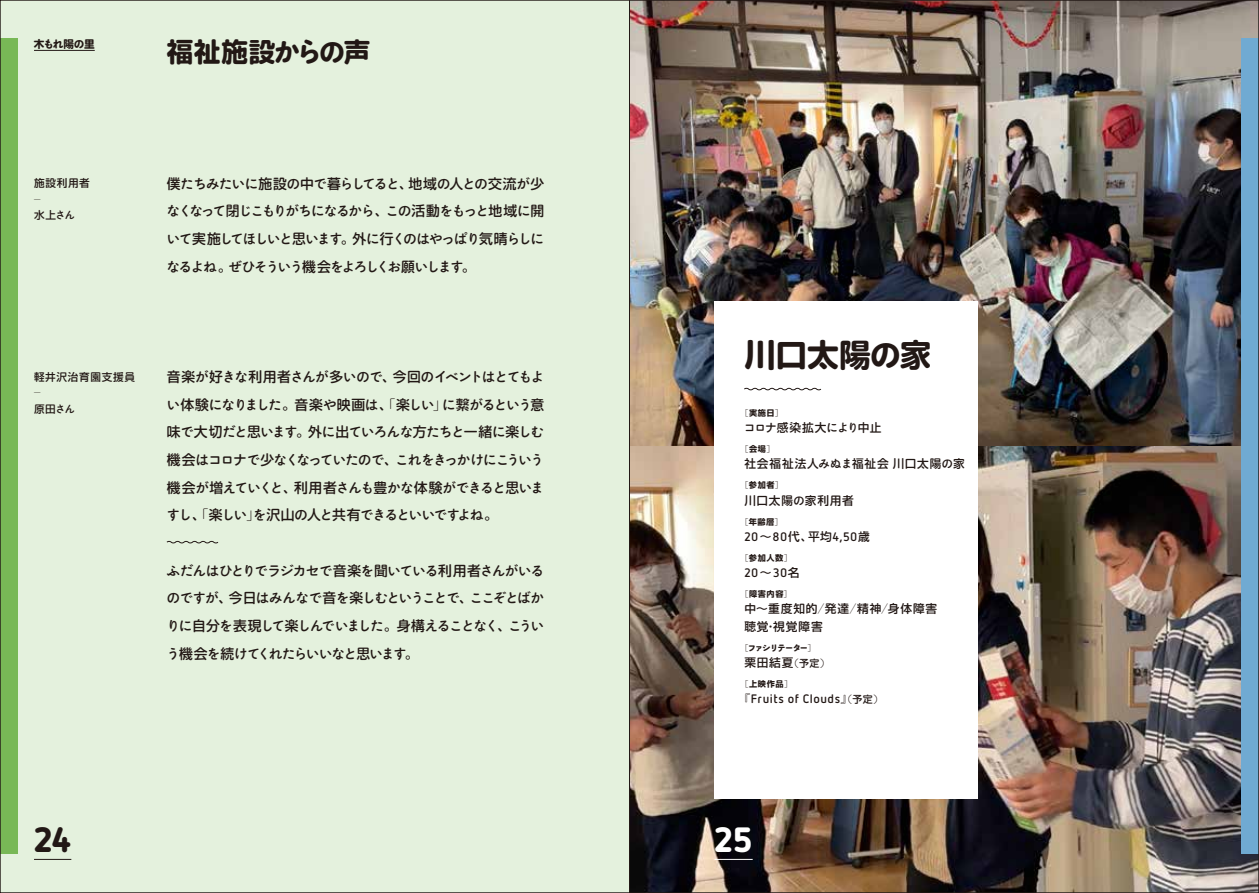
<style>
.page{position:relative;width:1259px;height:893px;background:#fff}
.page>*{position:absolute;margin:0;border:0;box-sizing:border-box;transform-origin:0 0}
.t1{font:900 35.1px "Netto Pro";color:#221815}
.t2{font:900 35.1px "Netto Pro";color:#fff}
.t3{font:700 31.95px "Soft Go Std";color:#221815}
.t4{font:700 26.55px "Soft Go Std";color:#221815}
.t5{font:13.8px/27.6px "NPR Qunado Kn 2 W375";letter-spacing:-.12em;color:#221815;text-align:justify}
.t6{font:700 12.3px "Netto Pro";letter-spacing:.04em;color:#221815}
.t7{font:500 11.7px/18px "Soft Go Std";letter-spacing:.07em;color:#221815}
.t8{font:11.7px "NPR Qunado Kn 2 W375";letter-spacing:-.095em;color:#221815}
.t9{font:500 10.65px "Soft Go Std";letter-spacing:.06em;color:#221815}
.t10{font:700 10.65px "Soft Go Std";color:#221815}
.t11{font:700 8.25px "Soft Go Std";letter-spacing:.075em;color:#221815}
.t12{font:8.25px "NPR Qunado Kn 2 W650";letter-spacing:-.085em;color:#221815}
.t13{font:8.25px "NPR Qunado Kn 2 W100";color:#221815}
.t14{font:300 6.45px "Ryumin Pr 6 N";color:#221815}
.s1{font-family:"NPR Qunado Kn 2 W650";font-weight:400}
.s2{font-family:"NPR Qunado Kn 2 W375";font-weight:400}
.s3{font-family:"Soft Go Std";font-weight:500}
.s4{font-family:"NPR Qunado Kn 2 W100"}
.s5{font-family:"NPR Qunado Kn 2 W100";font-weight:400}
.s6{font-family:"Soft Go Std";font-weight:700}
.s7{font-family:"Soft Go Std";font-weight:500;font-size:11.7px}
.s8{font-family:"Yu Go Pr 6 N";font-weight:400}
.s9{font-family:"NPR Qunado Kn 2 W550";font-weight:400}
.s10{font-family:"NPR Qunado Kn 2 W100";font-weight:400;font-size:9.9px}
.s11{font-size:9.9px}
.s12{font-family:"NPR Qunado Kn 2 W100";font-weight:400;font-size:11.7px}
.s13{font-family:"Soft Go Std";font-weight:500;font-size:9.9px}
</style>
<div class="page">
<div style="left:0;top:0;width:629px;height:893px;background:#e4f1dd"></div>
<img style="left:631px;top:2px;width:626px;height:889px">
<div style="left:0;top:38px;width:17px;height:816px;background:#78b856"></div>
<hr style="left:34px;top:50px;width:61px;height:1px;background:#221815">
<hr style="left:34px;top:859px;width:37px;height:1px;background:#221815">
<svg style="left:166px;top:540px;width:53px;height:4px"></svg>
<div style="left:1242px;top:38px;width:17px;height:816px;background:#70aad2"></div>
<hr style="left:714px;top:859px;width:38px;height:1px;background:#fff">
<div style="left:714px;top:301px;width:264px;height:497px;background:#fff"></div>
<svg style="left:744px;top:387px;width:77px;height:4px"></svg>
<p class="t10" style="left:34px;top:36px;width:62px">木<span class="s1">もれ</span>陽<span class="s1">の</span>里</p>
<h3 class="t4" style="left:167px;top:33px;width:205px">福祉施設<span class="s1">からの</span>声</h3>
<p class="t9" style="left:34px;top:176px;width:57px">施設利用者</p>
<p class="t14" style="left:34px;top:193px;width:8px">̶</p>
<p class="t9" style="left:34px;top:208px;width:43px">水上<span class="s2">さん</span></p>
<p class="t5" style="left:167px;top:170px;width:379px"><span class="s3">僕</span>たちみたいに<span class="s3">施設</span>の<span class="s3">中</span>で<span class="s3">暮</span>らしてると<span class="s3">、地域</span>の<span class="s3">人</span>との<span class="s3">交流</span>が<span class="s3">少</span>なくなって<span class="s3">閉</span>じこもりがちになるから<span class="s3">、</span>この<span class="s3">活動</span>をもっと<span class="s3">地域</span>に<span class="s3">開</span>いて<span class="s3">実施</span>してほしいと<span class="s3">思</span>います<span class="s3">。外</span>に<span class="s3">行</span>くのはやっぱり<span class="s3">気晴</span>らしになるよね<span class="s3">。</span>ぜひそういう<span class="s3">機会</span>をよろしくお<span class="s3">願</span>いします<span class="s3">。</span></p>
<p class="t9" style="left:34px;top:369px;width:103px">軽井沢治育園支援員</p>
<p class="t14" style="left:34px;top:387px;width:8px">̶</p>
<p class="t9" style="left:34px;top:401px;width:43px">原田<span class="s2">さん</span></p>
<p class="t5" style="left:166px;top:364px;width:379px"><span class="s3">音楽</span>が<span class="s3">好</span>きな<span class="s3">利用者</span>さんが<span class="s3">多</span>いので<span class="s3">、今回</span>のイベントはとてもよい<span class="s3">体験</span>になりました<span class="s3">。音楽</span>や<span class="s3">映画</span>は<span class="s3">、</span><span class="s4">「</span><span class="s3">楽</span>しい<span class="s4">」</span>に<span class="s3">繋</span>がるという<span class="s3">意味</span>で<span class="s3">大切</span>だと<span class="s3">思</span>います<span class="s3">。外</span>に<span class="s3">出</span>ていろんな<span class="s3">方</span>たちと<span class="s3">一緒</span>に<span class="s3">楽</span>しむ<span class="s3">機会</span>はコロナで<span class="s3">少</span>なくなっていたので<span class="s3">、</span>これをきっかけにこういう<span class="s3">機会</span>が<span class="s3">増</span>えていくと<span class="s3">、利用者</span>さんも<span class="s3">豊</span>かな<span class="s3">体験</span>ができると<span class="s3">思</span>いますし<span class="s3">、</span><span class="s4">「</span><span class="s3">楽</span>しい<span class="s4">」</span>を<span class="s3">沢山</span>の<span class="s3">人</span>と<span class="s3">共有</span>できるといいですよね<span class="s3">。</span></p>
<p class="t5" style="left:167px;top:557px;width:379px">ふだんはひとりでラジカセで<span class="s3">音楽</span>を<span class="s3">聞</span>いている<span class="s3">利用者</span>さんがいるのですが<span class="s3">、今日</span>はみんなで<span class="s3">音</span>を<span class="s3">楽</span>しむということで<span class="s3">、</span>ここぞとばかりに<span class="s3">自分</span>を<span class="s3">表現</span>して<span class="s3">楽</span>しんでいました<span class="s3">。身構</span>えることなく<span class="s3">、</span>こういう<span class="s3">機会</span>を<span class="s3">続</span>けてくれたらいいなと<span class="s3">思</span>います<span class="s3">。</span></p>
<h2 class="t3" style="left:744px;top:332px;width:189px">川口太陽<span class="s1">の</span>家</h2>
<p class="t11" style="left:740px;top:407px;width:45px"><span class="s5">［</span>実施日<span class="s5">］</span></p>
<p class="t8" style="left:744px;top:421px;width:139px">コロナ<span class="s3">感染拡大</span>により<span class="s3">中止</span></p>
<p class="t13" style="left:740px;top:445px;width:36px">［<span class="s6">会場</span>］</p>
<p class="t7" style="left:744px;top:454px;width:222px">社会福祉法人<span class="s2">みぬま</span>福祉会川口太陽<span class="s2">の</span>家</p>
<p class="t11" style="left:740px;top:479px;width:44px"><span class="s5">［</span>参加者<span class="s5">］</span></p>
<p class="t7" style="left:744px;top:490px;width:111px">川口太陽<span class="s2">の</span>家利用者</p>
<p class="t11" style="left:740px;top:515px;width:44px"><span class="s5">［</span>年齢層<span class="s5">］</span></p>
<p class="t6" style="left:744px;top:528px;width:127px">20<span class="s7">～</span>80<span class="s7">代、平均</span>4,50<span class="s7">歳</span></p>
<p class="t11" style="left:740px;top:552px;width:53px"><span class="s5">［</span>参加人数<span class="s5">］</span></p>
<p class="t6" style="left:744px;top:564px;width:57px">20<span class="s7">～</span>30<span class="s7">名</span></p>
<p class="t11" style="left:740px;top:588px;width:53px"><span class="s5">［</span>障害内容<span class="s5">］</span></p>
<p class="t7" style="left:744px;top:599px;width:194px">中～重度知的<span class="s8">／</span>発達<span class="s8">／</span>精神<span class="s8">／</span>身体障害聴覚<span class="s9">・</span>視覚障害</p>
<p class="t12" style="left:740px;top:643px;width:77px"><span class="s4">［</span>ファシリテーター<span class="s4">］</span></p>
<p class="t7" style="left:744px;top:653px;width:87px">栗田結夏<span class="s10">（</span><span class="s11">予定</span><span class="s10">）</span></p>
<p class="t11" style="left:740px;top:678px;width:54px"><span class="s5">［</span>上映作品<span class="s5">］</span></p>
<p class="t6" style="left:738px;top:691px;width:146px"><span class="s12">『</span>Fruits of Clouds<span class="s12">』</span><span class="s10">（</span><span class="s13">予定</span><span class="s10">）</span></p>
<h1 class="t1" style="left:34px;top:815px;width:39px">24</h1>
<h1 class="t2" style="left:714px;top:815px;width:40px">25</h1>
</div>
